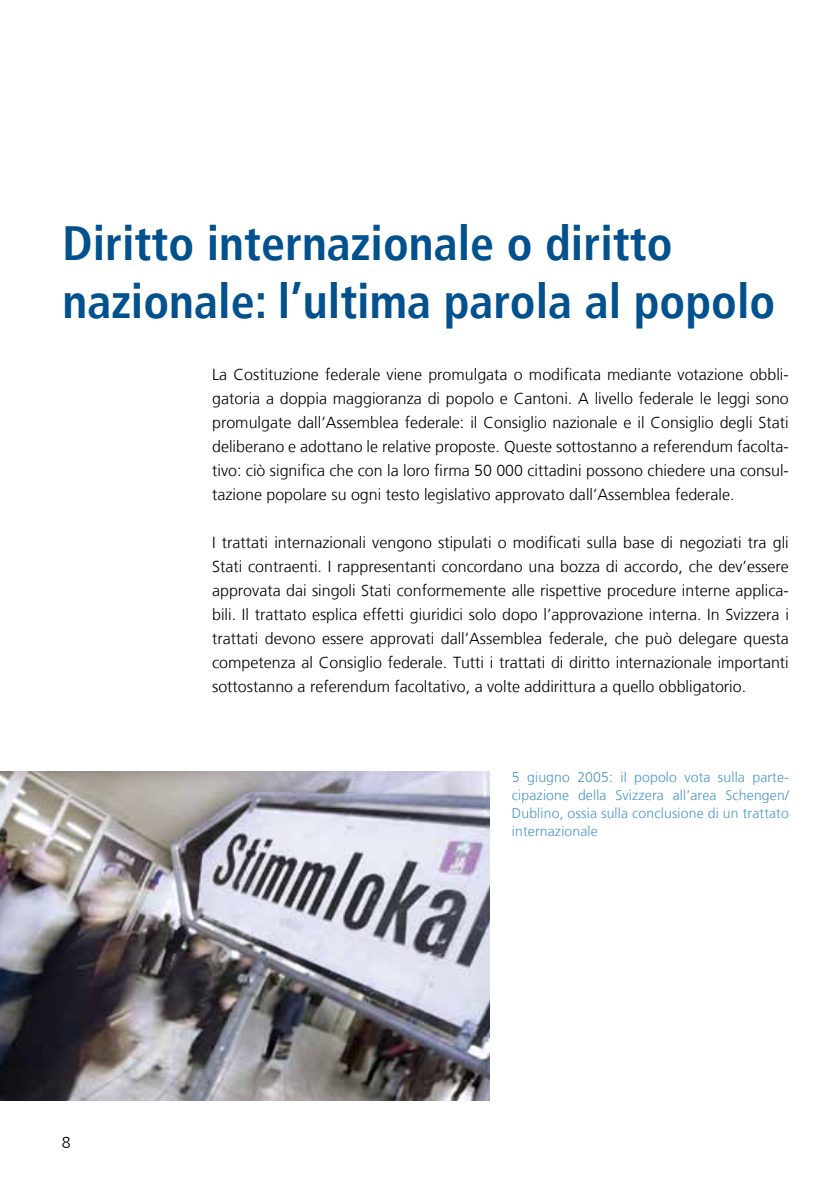
<style>
.page{position:relative;width:840px;height:1191px;background:#fff}
.page>*{position:absolute;margin:0;border:0;box-sizing:border-box;transform-origin:0 0}
.t1{font:700 condensed 48px/57.6px "Frutiger LT";color:#00518e}
.t2{font:300 16px/24px "Frutiger LT";color:#000;text-align:justify}
.t3{font:300 14px/18px "Frutiger LT";letter-spacing:.01em;color:#4a96cd;text-align:justify}
</style>
<div class="page">
<img style="left:0;top:771px;width:489px;height:329px">
<h1 class="t1" style="left:62px;top:215px;width:714px">Diritto internazionale o diritto nazionale: l’ultima parola al popolo</h1>
<p class="t2" style="left:212px;top:363px;width:578px">La Costituzione federale viene promulgata o modificata mediante votazione obbli&shy;gatoria a doppia maggioranza di popolo e Cantoni. A livello federale le leggi sono promulgate dall’Assemblea federale: il Consiglio nazionale e il Consiglio degli Stati deliberano e adottano le relative proposte. Queste sottostanno a referendum facolta&shy;tivo: ciò significa che con la loro firma 50 000 cittadini possono chiedere una consul&shy;tazione popolare su ogni testo legislativo approvato dall’Assemblea federale.</p>
<p class="t2" style="left:212px;top:531px;width:578px">I trattati internazionali vengono stipulati o modificati sulla base di negoziati tra gli Stati contraenti. I rappresentanti concordano una bozza di accordo, che dev’essere approvata dai singoli Stati conformemente alle rispettive procedure interne applica&shy;bili. Il trattato esplica effetti giuridici solo dopo l’approvazione interna. In Svizzera i trattati devono essere approvati dall’Assemblea federale, che può delegare questa competenza al Consiglio federale. Tutti i trattati di diritto internazionale importanti sottostanno a referendum facoltativo, a volte addirittura a quello obbligatorio.</p>
<p class="t2" style="left:62px;top:1131px;width:10px">8</p>
<p class="t3" style="left:511px;top:768px;width:278px">5 giugno 2005: il popolo vota sulla parte&shy;cipazione della Svizzera all’area Schengen/ Dublino, ossia sulla conclusione di un trattato internazionale</p>
</div>
